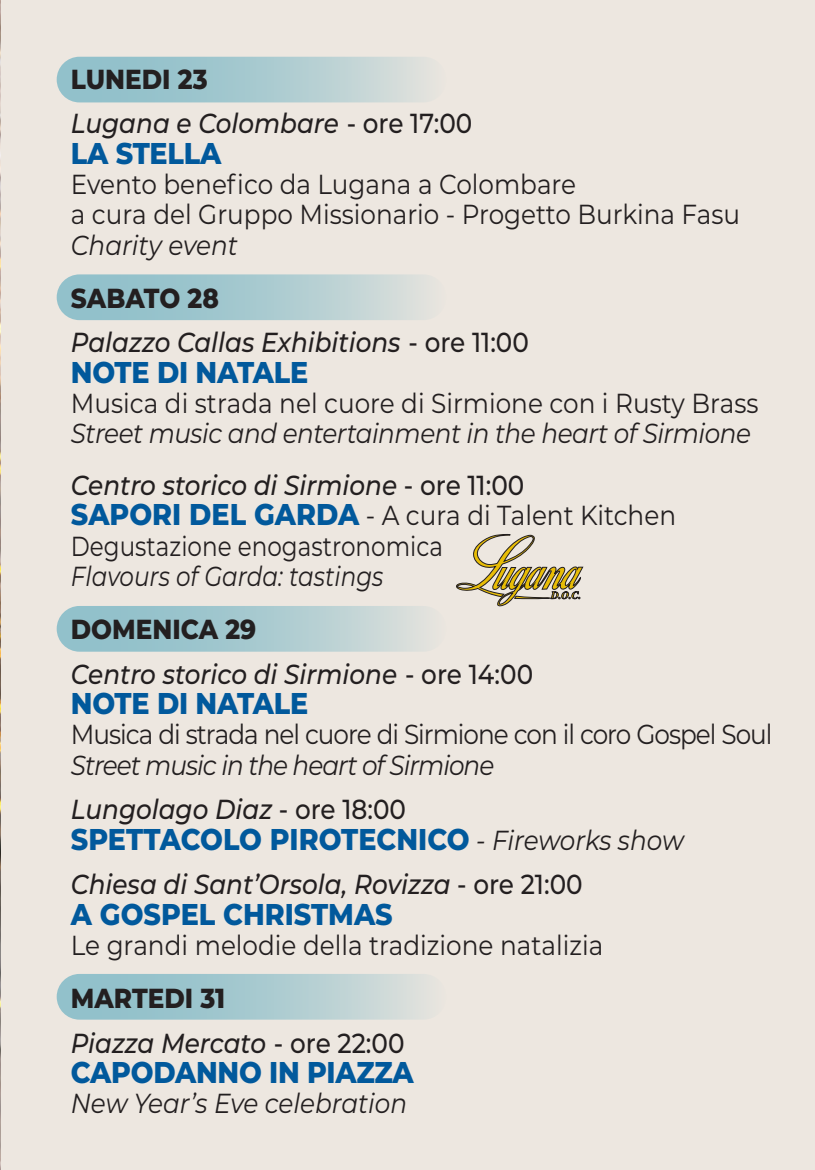
<style>
.page{position:relative;width:815px;height:1170px;background:#fff}
.page>*{position:absolute;margin:0;border:0;box-sizing:border-box;transform-origin:0 0}
.t1{font:800 30px "Montserrat";letter-spacing:-.01em;color:#01599c;scale:.9 1}
.t2{font:27.5px/30.2px "Montserrat";color:#231f20;scale:.9 1}
.t3{font:italic 500 27.5px/44.5px "Montserrat";color:#231f20;scale:.9 1}
.t4{font:italic 27.5px/51.5px "Montserrat";letter-spacing:-.02em;color:#231f20;scale:.9 1}
.t5{font:italic 27.5px/44.5px "Montserrat";letter-spacing:-.04em;color:#231f20;scale:.9 1}
.t6{font:27.5px "Montserrat";letter-spacing:-.04em;color:#231f20;scale:.9 1}
.t7{font:italic 27.5px "Montserrat";color:#231f20;scale:.9 1}
.t8{font:italic 27.5px "Montserrat";color:#231f20;scale:.84 1}
.s1{font-weight:800;font-style:normal}
.s2{font-style:normal}
.s3{font-weight:500}
.s4{font-weight:500;font-style:normal}
.s5{font-weight:800;font-size:30px;color:#01599c}
.s6{font-weight:400;font-style:italic;font-size:27.5px;color:#231f20}
</style>
<div class="page">
<div style="left:0;top:0;width:815px;height:1169px;background:#ede7e0"></div>
<svg style="left:57px;top:57px;width:389px;height:45px"></svg>
<svg style="left:57px;top:274px;width:389px;height:46px"></svg>
<svg style="left:57px;top:606px;width:389px;height:45px"></svg>
<div style="left:57px;top:973px;width:389px;height:46px;background:linear-gradient(to right,#82bac7,#dadfdb);border-radius:23px"></div>
<img style="left:0;top:2px;width:1px;height:1166px">
<svg style="left:456px;top:534px;width:127px;height:72px"></svg>
<p class="t3" style="left:71px;top:56px;width:448px"><span class="s1">LUNEDI 23<br></span>Lugana e Colombare <span class="s2">- ore 17:00</span></p>
<p class="t1" style="left:71px;top:131px;width:169px">LA STELLA</p>
<p class="t2" style="left:71px;top:168px;width:745px">Evento benefico da Lugana a Colombare<br>a cura del Gruppo Missionario - Progetto Burkina Fasu</p>
<p class="t7" style="left:71px;top:226px;width:187px">Charity event</p>
<p class="t3" style="left:71px;top:274px;width:511px"><span class="s1">SABATO 28<br></span>Palazzo Callas Exhibitions <span class="s2">- ore 11:00</span></p>
<p class="t1" style="left:71px;top:350px;width:265px">NOTE DI NATALE</p>
<p class="t2" style="left:71px;top:387px;width:766px">Musica di strada nel cuore di Sirmione con i Rusty Brass</p>
<p class="t4" style="left:71px;top:407px;width:757px">Street music and entertainment in the heart of Sirmione<br><span class="s3">Centro storico di Sirmione</span> <span class="s4">- ore 11:00</span></p>
<p class="t2" style="left:71px;top:499px;width:674px"><span class="s5">SAPORI DEL GARDA</span> - A cura di Talent Kitchen<br>Degustazione enogastronomica</p>
<p class="t8" style="left:71px;top:557px;width:374px">Flavours of Garda: tastings</p>
<p class="t3" style="left:71px;top:606px;width:515px"><span class="s1">DOMENICA 29<br></span>Centro storico di Sirmione <span class="s2">- ore 14:00</span></p>
<p class="t1" style="left:71px;top:681px;width:265px">NOTE DI NATALE</p>
<p class="t6" style="left:71px;top:715px;width:781px">Musica di strada nel cuore di Sirmione con il coro Gospel Soul</p>
<p class="t5" style="left:71px;top:741px;width:472px">Street music in the heart of Sirmione<br><span class="s3">Lungolago Diaz</span> <span class="s4">- ore 18:00</span></p>
<p class="t1" style="left:71px;top:816px;width:682px">SPETTACOLO PIROTECNICO <span class="s6">- Fireworks show</span></p>
<p class="t3" style="left:71px;top:861px;width:570px">Chiesa di Sant’Orsola, Rovizza <span class="s2">- ore 21:00</span></p>
<p class="t1" style="left:71px;top:891px;width:359px">A GOSPEL CHRISTMAS</p>
<p class="t2" style="left:71px;top:928px;width:593px">Le grandi melodie della tradizione natalizia</p>
<p class="t3" style="left:71px;top:974px;width:372px"><span class="s1">MARTEDI 31<br></span>Piazza Mercato <span class="s2">- ore 22:00</span></p>
<p class="t1" style="left:71px;top:1050px;width:382px">CAPODANNO IN PIAZZA</p>
<p class="t7" style="left:71px;top:1084px;width:375px">New Year’s Eve celebration</p>
</div>
